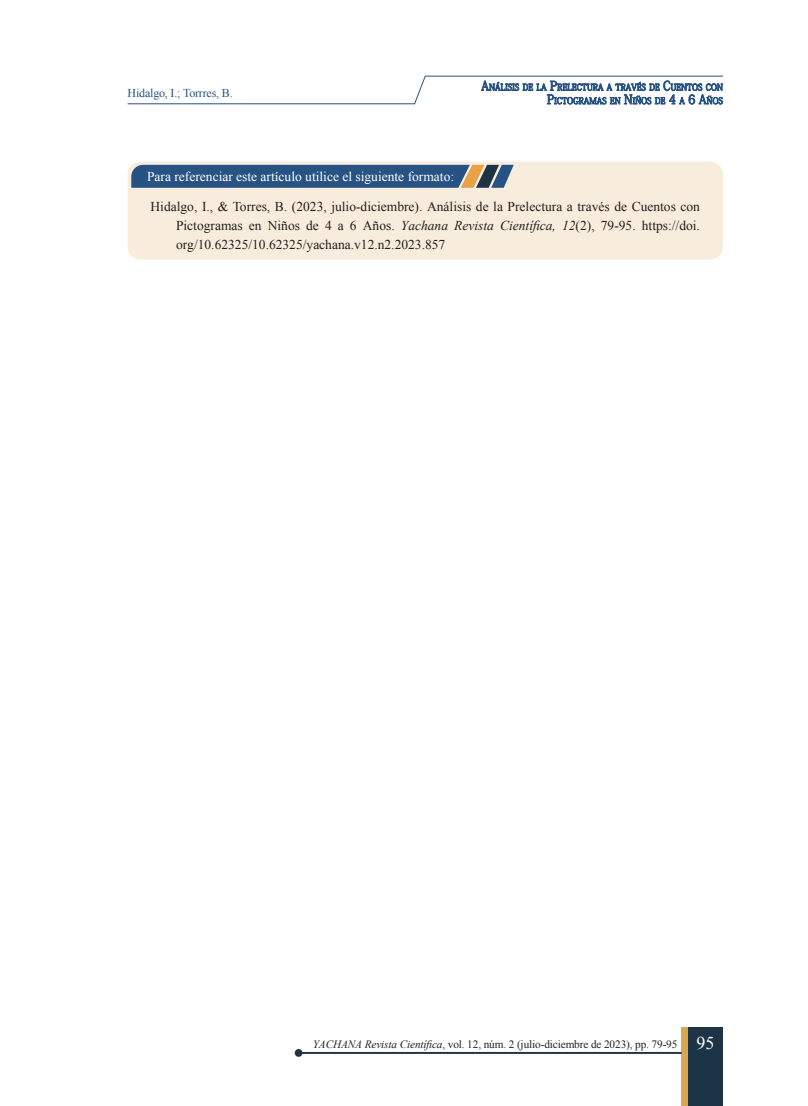
<style>
.page{position:relative;width:808px;height:1106px;background:#fff}
.page>*{position:absolute;margin:0;border:0;box-sizing:border-box;transform-origin:0 0}
.t1{font:18px "Times New Roman";color:#fff}
.Texto_normal_TMR_10_5_regular{font:13.5px/18.8px "Times New Roman";color:#231f20;text-align:justify}
.Texto_de_tablas_y_figuras{font:13.5px "Times New Roman";color:#fff}
.t2{font:12px "Times New Roman";letter-spacing:-.015em;color:#275284}
.t3{font:11.25px "Times New Roman";letter-spacing:-.01em;color:#231f20}
.t4{font:8.85px/13.5px "Koz Min Pr 6 N";color:#275284;text-align:right;scale:.95 1}
.s1{font-size:12.6px}
.s2{font-style:italic}
</style>
<div class="page">
<div style="left:688px;top:1027px;width:35px;height:79px;background:#1d3447"></div>
<div style="left:682px;top:1027px;width:6px;height:79px;background:#daa64f"></div>
<hr style="left:299px;top:1051px;width:383px;height:2px;background:#1d3447">
<div style="left:295px;top:1049px;width:7px;height:7px;background:#1d3447;border-radius:50%"></div>
<svg style="left:127px;top:76px;width:596px;height:28px"></svg>
<div style="left:128px;top:162px;width:595px;height:97px;background:#f8eddc;border-radius:13px"></div>
<svg style="left:131px;top:165px;width:383px;height:23px;background:#365a84"></svg>
<p class="t2" style="left:128px;top:85px;width:107px">Hidalgo, I.; Torrres, B.</p>
<p class="t4" style="left:481px;top:81px;width:256px"><span class="s1">A</span>NÁLISIS DE LA <span class="s1">P</span>RELECTURA A TRAVÉS DE <span class="s1">C</span>UENTOS CON<br><span class="s1">P</span>ICTOGRAMAS EN <span class="s1">N</span>IÑOS DE <span class="s1">4</span> A <span class="s1">6 A</span>ÑOS</p>
<p class="Texto_de_tablas_y_figuras" style="left:147px;top:167px;width:309px">Para referenciar este artículo utilice el siguiente formato:</p>
<p class="Texto_normal_TMR_10_5_regular" style="left:176px;top:197px;width:525px;text-indent:-26px">Hidalgo, I., &amp; Torres, B. (2023, julio-diciembre). Análisis de la Prelectura a través de Cuentos con Pictogramas en Niños de 4 a 6 Años. <span class="s2">Yachana Revista Científica, 12</span>(2), 79-95. https://doi. org/10.62325/10.62325/yachana.v12.n2.2023.857</p>
<p class="t3" style="left:313px;top:1036px;width:366px"><span class="s2">YACHANA Revista Científica</span>, vol. 12, núm. 2 (julio-diciembre de 2023), pp. 79-95</p>
<h1 class="t1" style="left:696px;top:1030px;width:19px">95</h1>
</div>
